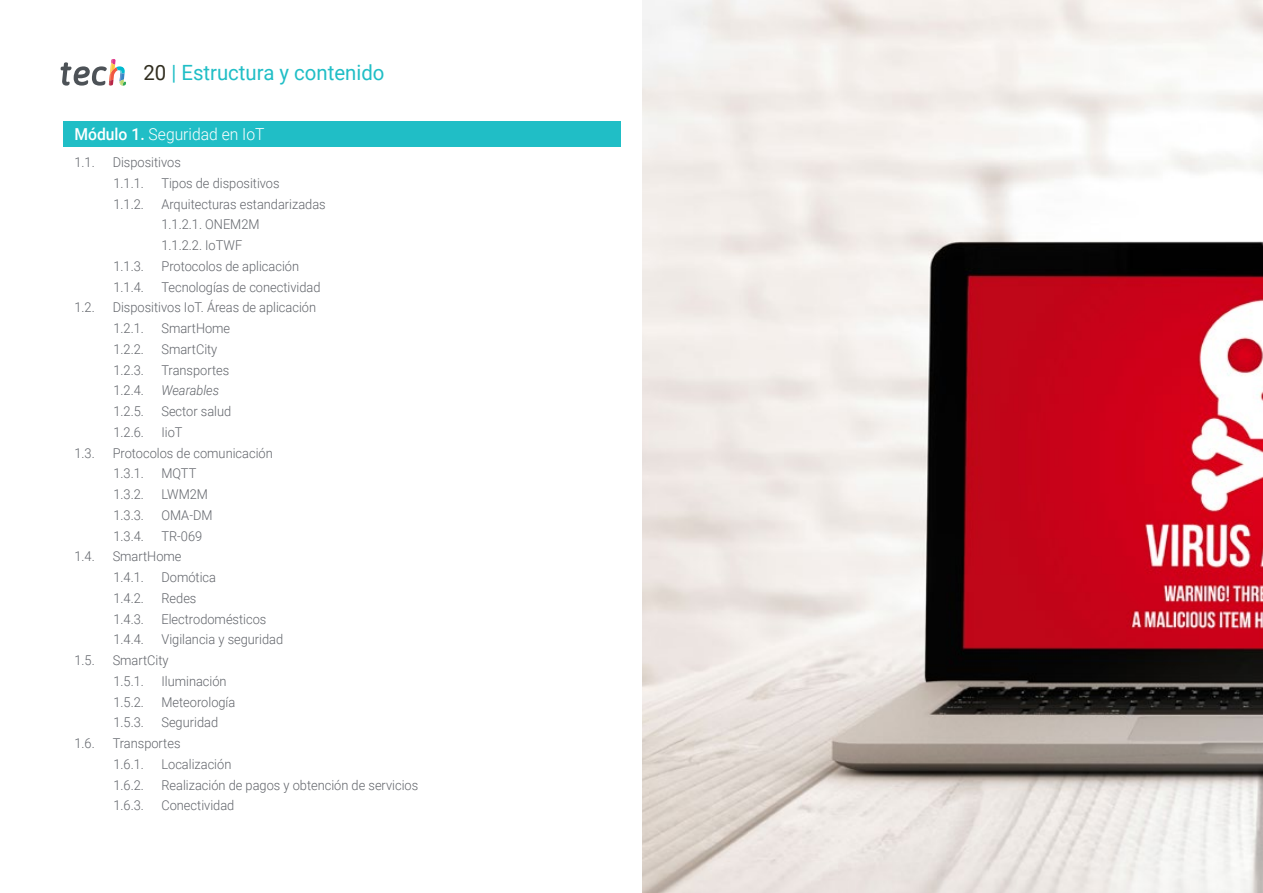
<style>
.page{position:relative;width:1263px;height:893px;background:#fff}
.page>*{position:absolute;margin:0;border:0;box-sizing:border-box;transform-origin:0 0}
.t1{font:21px "Roboto";color:#20bec6}
.t2{font:300 16.5px "Roboto";color:#fff;scale:.95 1}
.t3{font:300 13.5px/20.7px "Roboto";color:#61646a;scale:.95 1}
.t4{font:italic 300 13.5px "Roboto";color:#61646a;scale:.95 1}
.s1{color:#312e20}
.s2{font-weight:500}
</style>
<div class="page">
<div style="left:63px;top:121px;width:558px;height:25px;background:#20bec6"></div>
<svg style="left:61px;top:59px;width:65px;height:27px"></svg>
<img style="left:642px;top:0;width:621px;height:893px">
<h1 class="t1" style="left:144px;top:57px;width:242px"><span class="s1">20</span> | Estructura y contenido</h1>
<p class="t2" style="left:74px;top:123px;width:202px"><span class="s2">Módulo 1.</span> Seguridad en IoT</p>
<p class="t3" style="left:74px;top:151px;width:23px">1.1.</p>
<p class="t3" style="left:113px;top:151px;width:73px">Dispositivos<br>1.1.1.</p>
<p class="t3" style="left:161px;top:172px;width:126px">Tipos de dispositivos</p>
<p class="t3" style="left:113px;top:193px;width:34px">1.1.2.</p>
<p class="t3" style="left:161px;top:193px;width:174px">Arquitecturas estandarizadas<br>1.1.2.1. ONEM2M<br>1.1.2.2. IoTWF</p>
<p class="t3" style="left:113px;top:255px;width:34px">1.1.3.</p>
<p class="t3" style="left:161px;top:255px;width:146px">Protocolos de aplicación</p>
<p class="t3" style="left:113px;top:276px;width:34px">1.1.4.</p>
<p class="t3" style="left:161px;top:276px;width:169px">Tecnologías de conectividad</p>
<p class="t3" style="left:74px;top:297px;width:23px">1.2.</p>
<p class="t3" style="left:113px;top:297px;width:216px">Dispositivos IoT. Áreas de aplicación<br>1.2.1.</p>
<p class="t3" style="left:161px;top:317px;width:74px">SmartHome</p>
<p class="t3" style="left:113px;top:338px;width:34px">1.2.2.</p>
<p class="t3" style="left:161px;top:338px;width:60px">SmartCity</p>
<p class="t3" style="left:113px;top:359px;width:34px">1.2.3.</p>
<p class="t3" style="left:161px;top:359px;width:73px">Transportes</p>
<p class="t3" style="left:113px;top:380px;width:34px">1.2.4.</p>
<p class="t4" style="left:161px;top:381px;width:62px">Wearables</p>
<p class="t3" style="left:113px;top:400px;width:34px">1.2.5.</p>
<p class="t3" style="left:161px;top:400px;width:75px">Sector salud</p>
<p class="t3" style="left:113px;top:421px;width:34px">1.2.6.</p>
<p class="t3" style="left:161px;top:421px;width:24px">IioT</p>
<p class="t3" style="left:74px;top:442px;width:23px">1.3.</p>
<p class="t3" style="left:113px;top:442px;width:170px">Protocolos de comunicación<br>1.3.1.</p>
<p class="t3" style="left:161px;top:463px;width:38px">MQTT</p>
<p class="t3" style="left:113px;top:483px;width:34px">1.3.2.</p>
<p class="t3" style="left:161px;top:483px;width:51px">LWM2M</p>
<p class="t3" style="left:113px;top:504px;width:34px">1.3.3.</p>
<p class="t3" style="left:161px;top:504px;width:55px">OMA-DM</p>
<p class="t3" style="left:113px;top:525px;width:34px">1.3.4.</p>
<p class="t3" style="left:161px;top:525px;width:44px">TR-069</p>
<p class="t3" style="left:74px;top:546px;width:23px">1.4.</p>
<p class="t3" style="left:113px;top:546px;width:74px">SmartHome<br>1.4.1.</p>
<p class="t3" style="left:161px;top:566px;width:59px">Domótica</p>
<p class="t3" style="left:113px;top:587px;width:34px">1.4.2.</p>
<p class="t3" style="left:161px;top:587px;width:38px">Redes</p>
<p class="t3" style="left:113px;top:608px;width:34px">1.4.3.</p>
<p class="t3" style="left:161px;top:608px;width:112px">Electrodomésticos</p>
<p class="t3" style="left:113px;top:629px;width:34px">1.4.4.</p>
<p class="t3" style="left:161px;top:629px;width:130px">Vigilancia y seguridad</p>
<p class="t3" style="left:74px;top:649px;width:23px">1.5.</p>
<p class="t3" style="left:113px;top:649px;width:60px">SmartCity<br>1.5.1.</p>
<p class="t3" style="left:161px;top:670px;width:70px">Iluminación</p>
<p class="t3" style="left:113px;top:691px;width:34px">1.5.2.</p>
<p class="t3" style="left:161px;top:691px;width:79px">Meteorología</p>
<p class="t3" style="left:113px;top:712px;width:34px">1.5.3.</p>
<p class="t3" style="left:161px;top:712px;width:61px">Seguridad</p>
<p class="t3" style="left:74px;top:732px;width:23px">1.6.</p>
<p class="t3" style="left:113px;top:732px;width:73px">Transportes<br>1.6.1.</p>
<p class="t3" style="left:161px;top:753px;width:75px">Localización</p>
<p class="t3" style="left:113px;top:774px;width:34px">1.6.2.</p>
<p class="t3" style="left:161px;top:774px;width:272px">Realización de pagos y obtención de servicios</p>
<p class="t3" style="left:113px;top:795px;width:34px">1.6.3.</p>
<p class="t3" style="left:161px;top:795px;width:78px">Conectividad</p>
</div>
